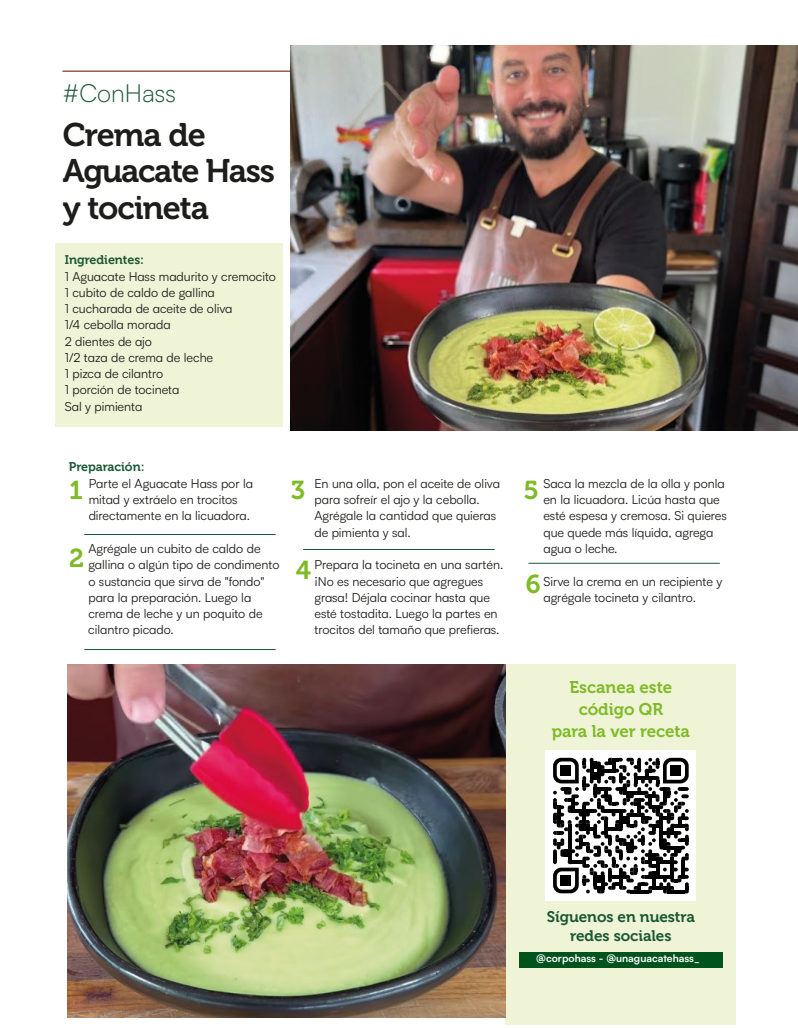
<style>
.page{position:relative;width:798px;height:1028px;background:#fff}
.page>*{position:absolute;margin:0;border:0;box-sizing:border-box;transform-origin:0 0}
.t1{font:32.5px/36.2px "Museo 700";letter-spacing:-.04em;color:#1d1d1b}
.t2{font:25.75px "Museo 700";color:#7fba27}
.t3{font:300 25px "Satoshi";color:#1a5733}
.t4{font:16.88px/22px "Museo 700";letter-spacing:-.005em;color:#7fba27;text-align:center}
.t5{font:15.25px/19.9px "Museo 700";letter-spacing:-.005em;color:#1a5733;text-align:center}
.t6{font:12.5px/16.2px "Satoshi";letter-spacing:-.005em;color:#1d1d1b}
.t7{font:12.5px "Museo 700";letter-spacing:-.005em;color:#1a5733}
.t8{font:700 10.38px "Satoshi";color:#fff}
</style>
<div class="page">
<div style="left:505px;top:664px;width:230px;height:360px;background:#eff4d7"></div>
<div style="left:55px;top:243px;width:228px;height:184px;background:#eff4d7"></div>
<hr style="left:62px;top:71px;width:267px;height:1px;background:#853b1b">
<svg style="left:545px;top:750px;width:150px;height:150px;background:#9a9a9a"></svg>
<svg style="left:553px;top:757px;width:25px;height:26px"></svg>
<div style="left:560px;top:765px;width:11px;height:11px;background:#010101"></div>
<svg style="left:662px;top:757px;width:26px;height:26px"></svg>
<div style="left:670px;top:765px;width:11px;height:11px;background:#010101"></div>
<svg style="left:553px;top:867px;width:25px;height:26px"></svg>
<div style="left:560px;top:875px;width:11px;height:11px;background:#010101"></div>
<img style="left:67px;top:664px;width:438px;height:353px">
<hr style="left:84px;top:534px;width:191px;height:1px;background:#1a5733">
<hr style="left:84px;top:649px;width:191px;height:1px;background:#1a5733">
<hr style="left:303px;top:549px;width:191px;height:1px;background:#1a5733">
<hr style="left:528px;top:563px;width:191px;height:1px;background:#1a5733">
<div style="left:518px;top:952px;width:204px;height:15px;background:#005722"></div>
<img style="left:290px;top:46px;width:507px;height:385px">
<h3 class="t3" style="left:63px;top:77px;width:115px">#ConHass</h3>
<h1 class="t1" style="left:63px;top:117px;width:213px">Crema de<br>Aguacate Hass y tocineta</h1>
<p class="t7" style="left:65px;top:253px;width:81px">Ingredientes:</p>
<p class="t6" style="left:65px;top:267px;width:212px">1 Aguacate Hass madurito y cremocito<br>1 cubito de caldo de gallina<br>1 cucharada de aceite de oliva<br>1/4 cebolla morada<br>2 dientes de ajo<br>1/2 taza de crema de leche<br>1 pizca de cilantro<br>1 porción de tocineta<br>Sal y pimienta</p>
<p class="t7" style="left:69px;top:459px;width:77px">Preparación:</p>
<h2 class="t2" style="left:69px;top:476px;width:15px">1</h2>
<p class="t6" style="left:89px;top:475px;width:166px">Parte el Aguacate Hass por la mitad y extráelo en trocitos directamente en la licuadora.</p>
<p class="t6" style="left:88px;top:540px;width:193px">Agrégale un cubito de caldo de gallina o algún tipo de condimento o sustancia que sirva de "fondo" para la preparación. Luego la crema de leche y un poquito de cilantro picado.</p>
<h2 class="t2" style="left:69px;top:543px;width:16px">2</h2>
<p class="t6" style="left:314px;top:475px;width:187px">En una olla, pon el aceite de oliva para sofreír el ajo y la cebolla.<br>Agrégale la cantidad que quieras de pimienta y sal.</p>
<p class="t6" style="left:314px;top:556px;width:190px">Prepara la tocineta en una sartén. ¡No es necesario que agregues grasa! Déjala cocinar hasta que esté tostadita. Luego la partes en trocitos del tamaño que prefieras.</p>
<h2 class="t2" style="left:290px;top:476px;width:16px">3</h2>
<h2 class="t2" style="left:295px;top:556px;width:17px">4</h2>
<p class="t6" style="left:543px;top:475px;width:185px">Saca la mezcla de la olla y ponla en la licuadora. Licúa hasta que esté espesa y cremosa. Si quieres que quede más líquida, agrega agua o leche.</p>
<p class="t6" style="left:543px;top:572px;width:180px">Sirve la crema en un recipiente y agrégale tocineta y cilantro.</p>
<h2 class="t2" style="left:523px;top:476px;width:17px">5</h2>
<h2 class="t2" style="left:525px;top:569px;width:16px">6</h2>
<h3 class="t4" style="left:551px;top:676px;width:140px">Escanea este código QR<br>para la ver receta</h3>
<p class="t5" style="left:546px;top:906px;width:149px">Síguenos en nuestra redes sociales</p>
<p class="t8" style="left:536px;top:951px;width:165px">@corpohass - @unaguacatehass_</p>
</div>
